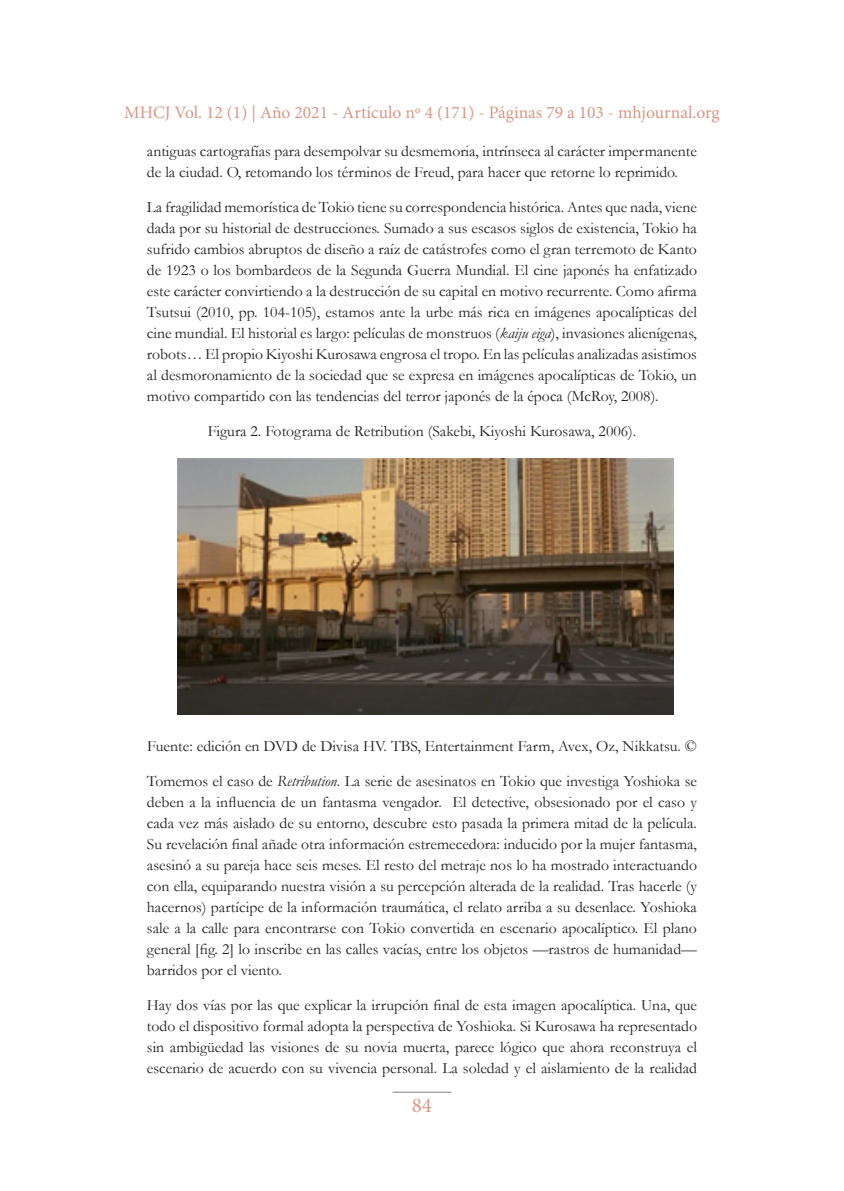
<style>
.page{position:relative;width:844px;height:1191px;background:#fff}
.page>*{position:absolute;margin:0;border:0;box-sizing:border-box;transform-origin:0 0}
.t1{font:21px "Minion Pro";color:#d69888}
.t2{font:17.5px "Minion Pro";color:#d69888}
.Texto_independiente{font:15.75px/21px "Garamond";color:#231f20;text-align:justify}
.Tablas__figuras__fue{font:15.75px "Garamond";color:#231f20}
.s1{font-style:italic}
</style>
<div class="page">
<hr style="left:392px;top:1091px;width:59px;height:1px;background:#808080">
<img style="left:177px;top:459px;width:496px;height:255px">
<p class="t2" style="left:124px;top:100px;width:597px">MHCJ Vol. 12 (1) | Año 2021 - Artículo nº 4 (171) - Páginas 79 a 103 - mhjournal.org</p>
<p class="Texto_independiente" style="left:147px;top:140px;width:551px">antiguas cartografías para desempolvar su desmemoria, intrínseca al carácter impermanente de la ciudad. O, retomando los términos de Freud, para hacer que retorne lo reprimido.</p>
<p class="Texto_independiente" style="left:147px;top:196px;width:551px">La fragilidad memorística de Tokio tiene su correspondencia histórica. Antes que nada, viene dada por su historial de destrucciones. Sumado a sus escasos siglos de existencia, Tokio ha sufrido cambios abruptos de diseño a raíz de catástrofes como el gran terremoto de Kanto de 1923 o los bombardeos de la Segunda Guerra Mundial. El cine japonés ha enfatizado este carácter convirtiendo a la destrucción de su capital en motivo recurrente. Como afirma Tsutsui (2010, pp. 104-105), estamos ante la urbe más rica en imágenes apocalípticas del cine mundial. El historial es largo: películas de monstruos (<span class="s1">kaiju eiga</span>), invasiones alienígenas, robots… El propio Kiyoshi Kurosawa engrosa el tropo. En las películas analizadas asistimos al desmoronamiento de la sociedad que se expresa en imágenes apocalípticas de Tokio, un motivo compartido con las tendencias del terror japonés de la época (McRoy, 2008).</p>
<p class="Tablas__figuras__fue" style="left:208px;top:421px;width:430px">Figura 2. Fotograma de Retribution (Sakebi, Kiyoshi Kurosawa, 2006).</p>
<p class="Tablas__figuras__fue" style="left:147px;top:736px;width:551px">Fuente: edición en DVD de Divisa HV. TBS, Entertainment Farm, Avex, Oz, Nikkatsu. ©</p>
<p class="Texto_independiente" style="left:147px;top:770px;width:551px">Tomemos el caso de <span class="s1">Retribution</span>. La serie de asesinatos en Tokio que investiga Yoshioka se deben a la influencia de un fantasma vengador. El detective, obsesionado por el caso y cada vez más aislado de su entorno, descubre esto pasada la primera mitad de la película.<br>Su revelación final añade otra información estremecedora: inducido por la mujer fantasma, asesinó a su pareja hace seis meses. El resto del metraje nos lo ha mostrado interactuando con ella, equiparando nuestra visión a su percepción alterada de la realidad. Tras hacerle (y hacernos) partícipe de la información traumática, el relato arriba a su desenlace. Yoshioka sale a la calle para encontrarse con Tokio convertida en escenario apocalíptico. El plano general [fig. 2] lo inscribe en las calles vacías, entre los objetos —rastros de humanidad— barridos por el viento.</p>
<p class="Texto_independiente" style="left:147px;top:994px;width:551px">Hay dos vías por las que explicar la irrupción final de esta imagen apocalíptica. Una, que todo el dispositivo formal adopta la perspectiva de Yoshioka. Si Kurosawa ha representado sin ambigüedad las visiones de su novia muerta, parece lógico que ahora reconstruya el escenario de acuerdo con su vivencia personal. La soledad y el aislamiento de la realidad</p>
<h1 class="t1" style="left:412px;top:1091px;width:22px">84</h1>
</div>
